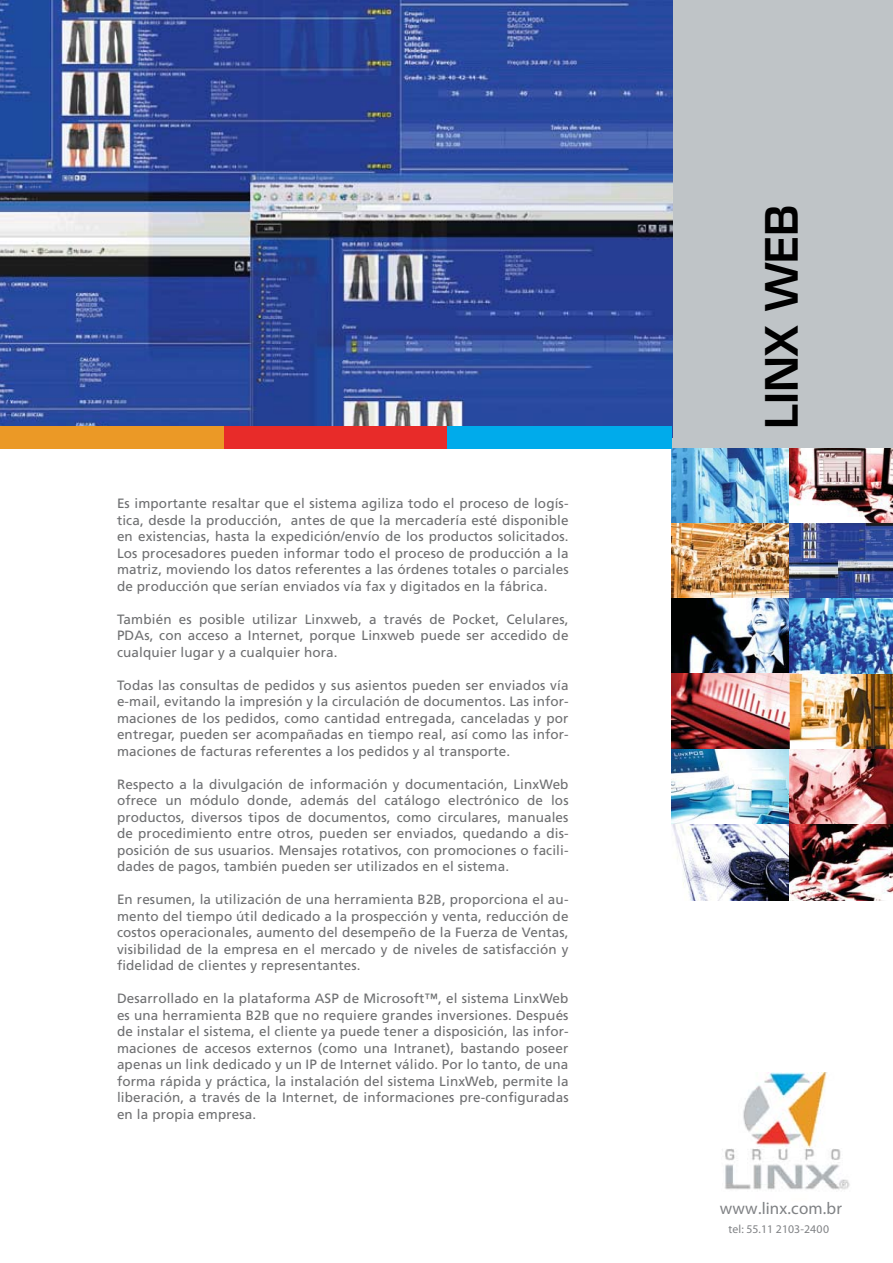
<style>
.page{position:relative;width:893px;height:1263px;background:#fff}
.page>*{position:absolute;margin:0;border:0;box-sizing:border-box;transform-origin:0 0}
.t1{font:600 43.5px "Eurostile LT Std";color:#000}
.t2{font:16.95px "Myriad Pro";letter-spacing:.01em;color:#808285}
.t3{font:13.5px/16.5px "Frutiger LT Std";letter-spacing:.01em;color:#6e6f71;text-align:justify}
.t4{font:11.85px "Myriad Pro";letter-spacing:.01em;color:#808285}
</style>
<div class="page">
<img style="left:671px;top:448px;width:119px;height:376px">
<img style="left:789px;top:448px;width:104px;height:235px">
<div style="left:0;top:0;width:893px;height:447px;background:#bfc4c7"></div>
<img style="left:722px;top:1072px;width:128px;height:118px">
<div style="left:671px;top:425px;width:222px;height:23px;background:#bfc4c7"></div>
<img style="left:790px;top:674px;width:103px;height:150px">
<img style="left:671px;top:824px;width:118px;height:76px">
<img style="left:789px;top:824px;width:104px;height:76px">
<img style="left:0;top:0;width:672px;height:426px">
<div style="left:0;top:426px;width:226px;height:23px;background:#eb9926"></div>
<div style="left:224px;top:426px;width:224px;height:23px;background:#e82b29"></div>
<div style="left:447px;top:426px;width:225px;height:23px;background:#00abeb"></div>
<p class="t3" style="left:117px;top:495px;width:453px">Es importante resaltar que el sistema agiliza todo el proceso de logís&shy;tica, desde la producción, antes de que la mercadería esté disponible en existencias, hasta la expedición/envío de los productos solicitados.<br>Los procesadores pueden informar todo el proceso de producción a la matriz, moviendo los datos referentes a las órdenes totales o parciales de producción que serían enviados vía fax y digitados en la fábrica.</p>
<p class="t3" style="left:117px;top:611px;width:453px">También es posible utilizar Linxweb, a través de Pocket, Celulares, PDAs, con acceso a Internet, porque Linxweb puede ser accedido de cualquier lugar y a cualquier hora.</p>
<p class="t3" style="left:117px;top:677px;width:453px">Todas las consultas de pedidos y sus asientos pueden ser enviados vía e-mail, evitando la impresión y la circulación de documentos. Las infor&shy;maciones de los pedidos, como cantidad entregada, canceladas y por entregar, pueden ser acompañadas en tiempo real, así como las infor&shy;maciones de facturas referentes a los pedidos y al transporte.</p>
<p class="t3" style="left:117px;top:776px;width:453px">Respecto a la divulgación de información y documentación, LinxWeb ofrece un módulo donde, además del catálogo electrónico de los productos, diversos tipos de documentos, como circulares, manuales de procedimiento entre otros, pueden ser enviados, quedando a dis&shy;posición de sus usuarios. Mensajes rotativos, con promociones o facili&shy;dades de pagos, también pueden ser utilizados en el sistema.</p>
<p class="t3" style="left:117px;top:891px;width:453px">En resumen, la utilización de una herramienta B2B, proporciona el au&shy;mento del tiempo útil dedicado a la prospección y venta, reducción de costos operacionales, aumento del desempeño de la Fuerza de Ventas, visibilidad de la empresa en el mercado y de niveles de satisfacción y fidelidad de clientes y representantes.</p>
<p class="t3" style="left:117px;top:990px;width:453px">Desarrollado en la plataforma ASP de Microsoft™, el sistema LinxWeb es una herramienta B2B que no requiere grandes inversiones. Después de instalar el sistema, el cliente ya puede tener a disposición, las infor&shy;maciones de accesos externos (como una Intranet), bastando poseer apenas un link dedicado y un IP de Internet válido. Por lo tanto, de una forma rápida y práctica, la instalación del sistema LinxWeb, permite la liberación, a través de la Internet, de informaciones pre-configuradas en la propia empresa.</p>
<h1 class="t1" style="left:754px;top:429px;width:226px;rotate:-90deg">LINX WEB</h1>
<p class="t2" style="left:720px;top:1198px;width:124px">www.linx.com.br</p>
<p class="t4" style="left:728px;top:1221px;width:102px">tel: 55.11 2103-2400</p>
</div>
